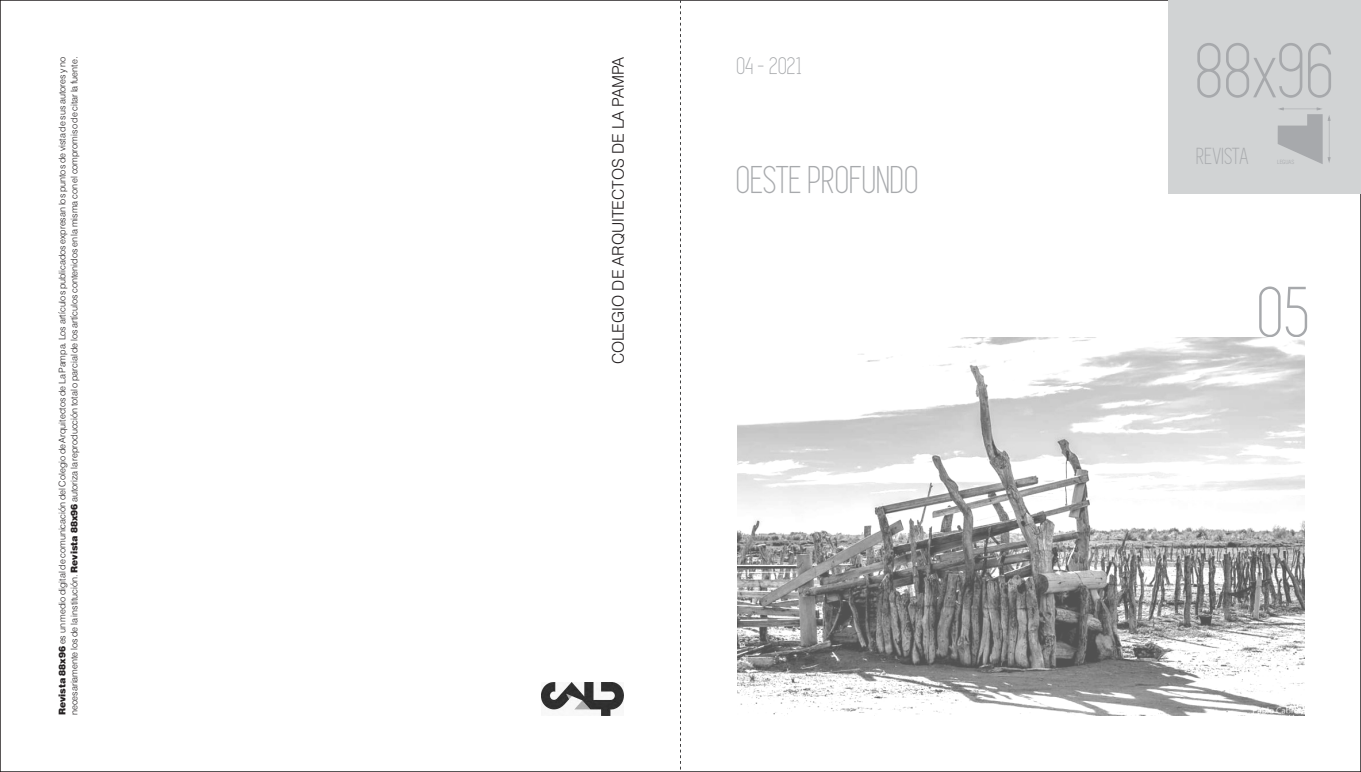
<style>
.page{position:relative;width:1361px;height:772px;background:#fff}
.page>*{position:absolute;margin:0;border:0;box-sizing:border-box;transform-origin:0 0}
.t1{font:80px "Simplifica";color:#a7a9ac}
.t2{font:74px "Simplifica";color:#a7a9ac}
.t3{font:40px "Simplifica";color:#a7a9ac}
.t4{font:24.84px "Simplifica";color:#a7a9ac}
.t5{font:24px "Simplifica";color:#a7a9ac}
.t6{font:300 16px "Swiss 721 BT";color:#231f20}
.t7{font:300 9.2px/11.8px "Swiss 721 BT";color:#231f20}
.t8{font:300 condensed 5.6px "Helvetica LT Std";color:#a7a9ac}
.s1{font-weight:900}
.s2{font-size:10px}
</style>
<div class="page">
<svg style="left:680px;top:0;width:1px;height:770px"></svg>
<img style="left:737px;top:337px;width:567px;height:377px">
<img style="left:542px;top:682px;width:82px;height:32px">
<div style="left:1168px;top:0;width:193px;height:193px;background:#d1d3d4"></div>
<svg style="left:1277px;top:107px;width:53px;height:57px"></svg>
<p class="t7" style="left:57px;top:714px;width:659px;rotate:-90deg"><span class="s1">Revista 88x96</span> es un medio digital de comunicación del Colegio de Arquitectos de La Pampa. Los artículos publicados expresan los puntos de vista de sus autores y no necesariamente los de la institución. <span class="s1">Revista 88x96</span> autoriza la reproducción total o parcial de los artículos contenidos en la misma con el compromiso de citar la fuente<span class="s2">.</span></p>
<h3 class="t6" style="left:611px;top:364px;width:309px;rotate:-90deg">COLEGIO DE ARQUITECTOS DE LA PAMPA</h3>
<h3 class="t4" style="left:737px;top:55px;width:67px">04 - 2021</h3>
<h3 class="t3" style="left:737px;top:163px;width:184px">OESTE PROFUNDO</h3>
<h1 class="t1" style="left:1197px;top:37px;width:141px">88x96</h1>
<h3 class="t5" style="left:1197px;top:146px;width:54px">REVISTA</h3>
<p class="t8" style="left:1277px;top:160px;width:18px">LEGUAS</p>
<h2 class="t2" style="left:1259px;top:281px;width:55px">05</h2>
</div>
